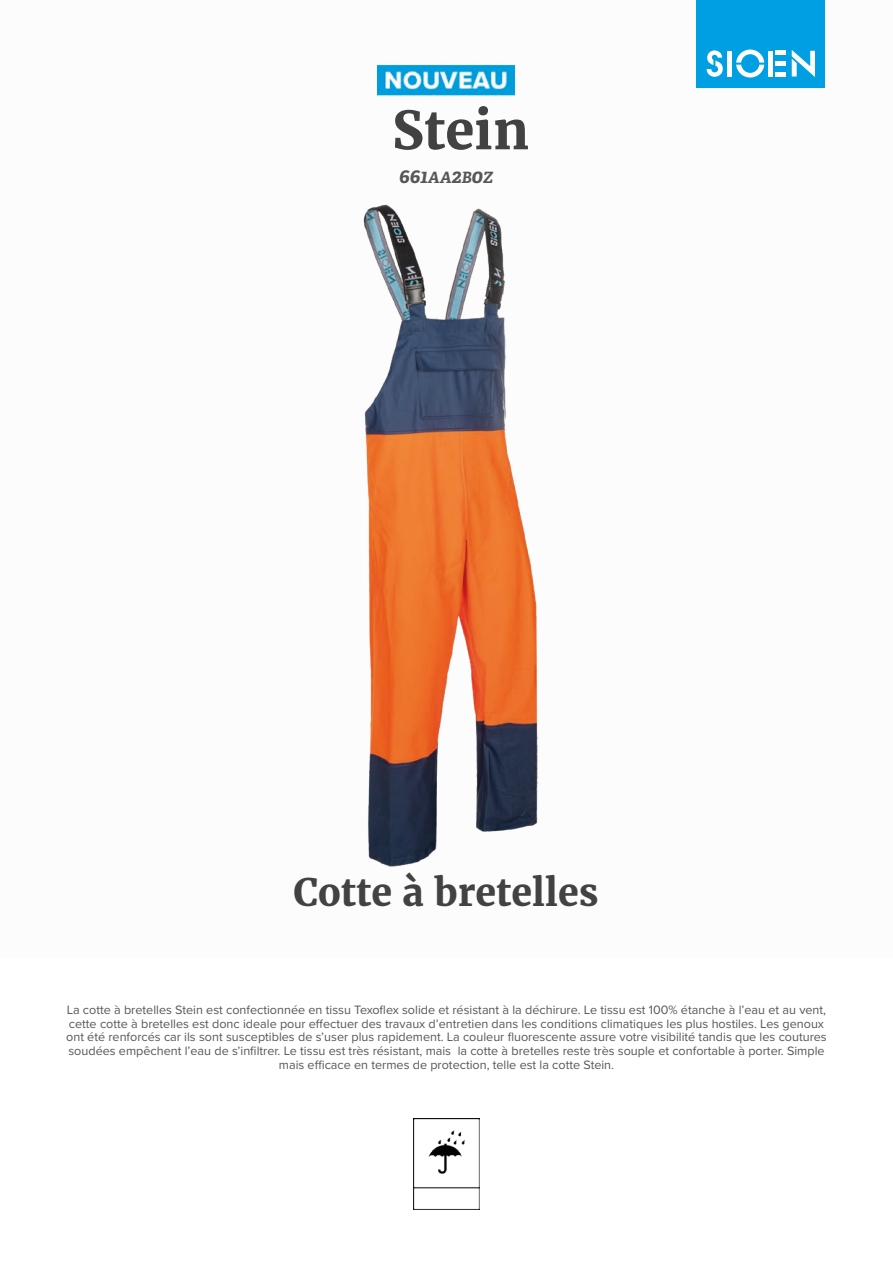
<style>
.page{position:relative;width:893px;height:1263px;background:#fff}
.page>*{position:absolute;margin:0;border:0;box-sizing:border-box;transform-origin:0 0}
.t1{font:700 52.5px "Merriweather";color:#424243}
.t2{font:700 37.5px "Merriweather";color:#424243}
.t3{font:italic 700 19.5px "Adelle";color:#575756}
.t4{font:12.6px/13.6px "Proxima Nova";color:#575756;text-align:center}
.s1{font-size:15.6px}
</style>
<div class="page">
<div style="left:697px;top:0;width:128px;height:88px;background:#009fe3"></div>
<svg style="left:707px;top:50px;width:16px;height:27px"></svg>
<svg style="left:736px;top:50px;width:28px;height:28px"></svg>
<div style="left:727px;top:51px;width:5px;height:26px;background:#fff"></div>
<div style="left:768px;top:51px;width:5px;height:26px;background:#fff"></div>
<div style="left:775px;top:72px;width:11px;height:5px;background:#fff"></div>
<div style="left:775px;top:61px;width:11px;height:5px;background:#fff"></div>
<hr style="left:775px;top:51px;width:11px;height:4px;background:#fff">
<svg style="left:792px;top:50px;width:23px;height:27px"></svg>
<img style="left:413px;top:1118px;width:67px;height:92px">
<img style="left:363px;top:204px;width:175px;height:663px">
<img style="left:377px;top:65px;width:138px;height:32px">
<h1 class="t1" style="left:392px;top:95px;width:139px">Stein</h1>
<h3 class="t3" style="left:399px;top:164px;width:96px">661<span class="s1">AA</span>2<span class="s1">B</span>0<span class="s1">Z</span></h3>
<h2 class="t2" style="left:293px;top:867px;width:307px">Cotte à bretelles</h2>
<p class="t4" style="left:66px;top:1002px;width:762px">La cotte à bretelles Stein est confectionnée en tissu Texoflex solide et résistant à la déchirure. Le tissu est 100% étanche à l’eau et au vent, cette cotte à bretelles est donc ideale pour effectuer des travaux d’entretien dans les conditions climatiques les plus hostiles. Les genoux ont été renforcés car ils sont susceptibles de s’user plus rapidement. La couleur fluorescente assure votre visibilité tandis que les coutures soudées empêchent l’eau de s’infiltrer. Le tissu est très résistant, mais la cotte à bretelles reste très souple et confortable à porter. Simple mais efficace en termes de protection, telle est la cotte Stein.</p>
</div>
